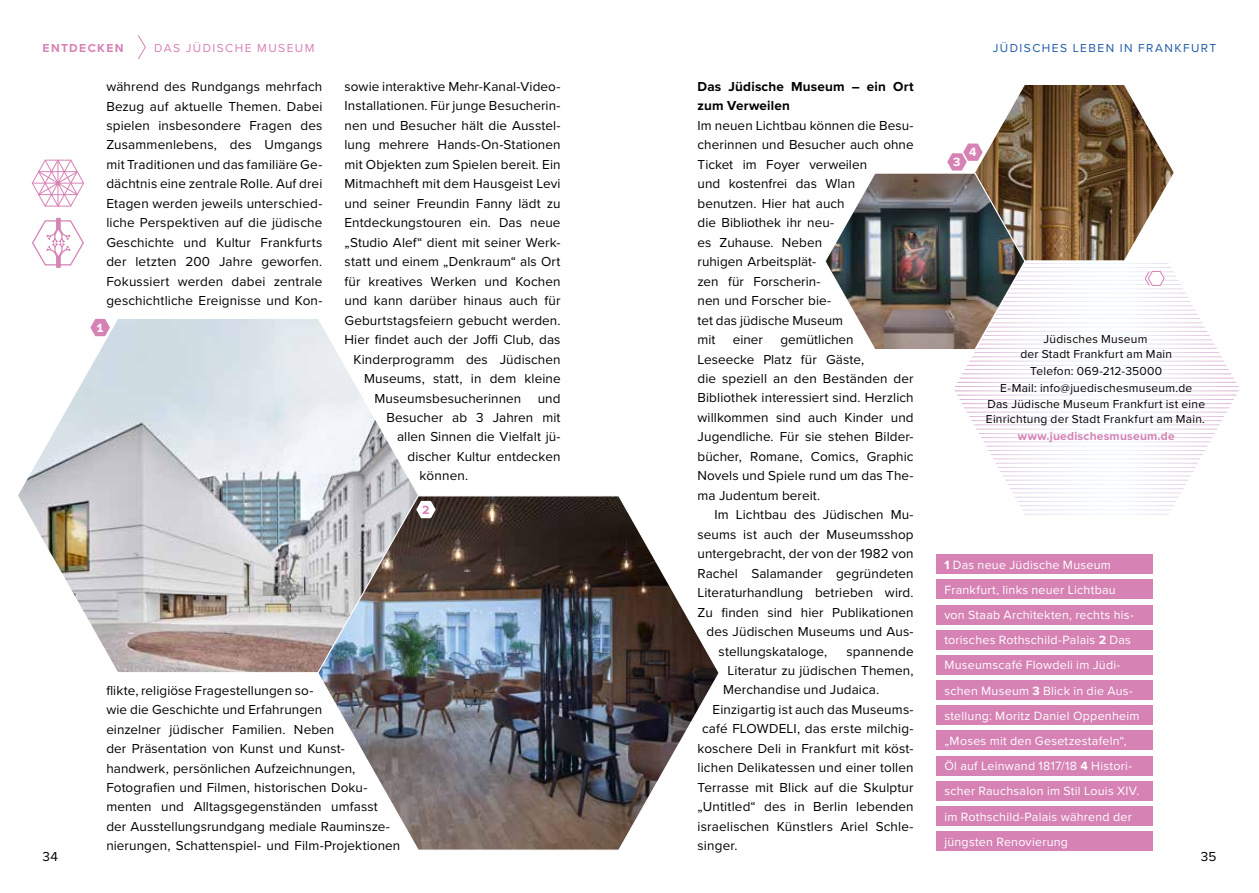
<style>
.page{position:relative;width:1259px;height:893px;background:#fff}
.page>*{position:absolute;margin:0;border:0;box-sizing:border-box;transform-origin:0 0}
.t1{font:13.5px/19.5px "Proxima Nova";letter-spacing:.005em;color:#000}
.t2{font:700 13.5px/19.5px "Proxima Nova";letter-spacing:.01em;color:#000}
.t3{font:12.45px/25.2px "Proxima Nova";letter-spacing:.02em;color:#fff}
.t4{font:700 12.45px "Proxima Nova";color:#fff}
.t5{font:700 12.45px "Proxima Nova";color:#d682b5}
.t6{font:12px/17px "Proxima Nova";letter-spacing:.02em;color:#000;text-align:center}
.t7{font:12px "Proxima Nova";letter-spacing:.12em;color:#1f5ba7}
.t8{font:700 12px "Proxima Nova";letter-spacing:.02em;color:#d682b5}
.t9{font:12px "Proxima Nova";letter-spacing:.12em;color:#d682b5}
.t10{font:700 12px "Proxima Nova";letter-spacing:.115em;color:#d682b5}
.s1{font-weight:700}
</style>
<div class="page">
<div style="left:56px;top:256px;width:5px;height:12px;background:#d682b5"></div>
<svg style="left:32px;top:219px;width:52px;height:47px"></svg>
<svg style="left:32px;top:159px;width:52px;height:48px"></svg>
<svg style="left:18px;top:319px;width:400px;height:354px"></svg>
<img style="left:317px;top:495px;width:402px;height:355px">
<svg style="left:416px;top:501px;width:20px;height:17px"></svg>
<svg style="left:90px;top:319px;width:20px;height:17px"></svg>
<img style="left:825px;top:85px;width:350px;height:264px">
<div style="left:935px;top:781px;width:217px;height:19px;background:#d682b5"></div>
<div style="left:935px;top:756px;width:217px;height:19px;background:#d682b5"></div>
<div style="left:935px;top:806px;width:217px;height:20px;background:#d682b5"></div>
<div style="left:935px;top:831px;width:217px;height:20px;background:#d682b5"></div>
<div style="left:935px;top:580px;width:217px;height:19px;background:#d682b5"></div>
<div style="left:935px;top:554px;width:217px;height:20px;background:#d682b5"></div>
<div style="left:935px;top:605px;width:217px;height:19px;background:#d682b5"></div>
<div style="left:935px;top:630px;width:217px;height:19px;background:#d682b5"></div>
<div style="left:935px;top:655px;width:217px;height:20px;background:#d682b5"></div>
<div style="left:935px;top:680px;width:217px;height:20px;background:#d682b5"></div>
<div style="left:935px;top:706px;width:217px;height:19px;background:#d682b5"></div>
<div style="left:935px;top:731px;width:217px;height:19px;background:#d682b5"></div>
<svg style="left:138px;top:35px;width:8px;height:24px"></svg>
<p class="t10" style="left:43px;top:39px;width:83px">ENTDECKEN</p>
<p class="t9" style="left:154px;top:39px;width:162px">DAS JÜDISCHE MUSEUM</p>
<p class="t7" style="left:992px;top:39px;width:225px">JÜDISCHES LEBEN IN FRANKFURT</p>
<p class="t2" style="left:697px;top:76px;width:218px">Das Jüdische Museum – ein Ort zum Verweilen</p>
<p class="t1" style="left:697px;top:115px;width:217px">Im neuen Lichtbau können die Besu&shy;cherinnen und Besucher auch ohne<br>Ticket im Foyer verweilen<br>und kostenfrei das Wlan benutzen. Hier hat auch<br>die Bibliothek ihr neu-<br>es Zuhause. Neben<br>ruhigen Arbeitsplät-<br>zen für Forscherin-<br>nen und Forscher bie-<br>tet das jüdische Museum<br>mit</p>
<p class="t1" style="left:106px;top:76px;width:218px;text-align:justify">während des Rundgangs mehrfach Bezug auf aktuelle Themen. Dabei spielen insbesondere Fragen des Zusammenlebens, des Umgangs mit Traditionen und das familiäre Ge&shy;dächtnis eine zentrale Rolle. Auf drei Etagen werden jeweils unterschied&shy;liche Perspektiven auf die jüdische Geschichte und Kultur Frankfurts der letzten 200 Jahre geworfen.<br>Fokussiert werden dabei zentrale geschichtliche Ereignisse und Kon-</p>
<p class="t1" style="left:344px;top:76px;width:217px">sowie interaktive Mehr-Kanal-Video-</p>
<p class="t1" style="left:344px;top:96px;width:218px">Installationen. Für junge Besucherin-</p>
<p class="t1" style="left:344px;top:115px;width:218px">nen und Besucher hält die Ausstel-</p>
<p class="t1" style="left:344px;top:135px;width:218px">lung mehrere Hands-On-Stationen</p>
<p class="t1" style="left:344px;top:154px;width:217px">mit Objekten zum Spielen bereit. Ein</p>
<p class="t1" style="left:344px;top:173px;width:217px">Mitmachheft mit dem Hausgeist Levi</p>
<p class="t1" style="left:344px;top:193px;width:217px">und seiner Freundin Fanny lädt zu</p>
<p class="t1" style="left:344px;top:212px;width:217px">Entdeckungstouren ein. Das neue</p>
<p class="t1" style="left:344px;top:232px;width:218px">„Studio Alef“ dient mit seiner Werk-</p>
<p class="t1" style="left:344px;top:251px;width:218px">statt und einem „Denkraum“ als Ort</p>
<p class="t1" style="left:344px;top:271px;width:217px">für kreatives Werken und Kochen</p>
<p class="t1" style="left:344px;top:290px;width:217px">und kann darüber hinaus auch für</p>
<p class="t1" style="left:344px;top:310px;width:218px">Geburtstagsfeiern gebucht werden.</p>
<p class="t1" style="left:344px;top:329px;width:217px">Hier findet auch der Joffi Club, das</p>
<p class="t1" style="left:353px;top:349px;width:208px">Kinderprogramm des Jüdischen</p>
<p class="t1" style="left:364px;top:368px;width:198px">Museums, statt, in dem kleine</p>
<p class="t1" style="left:374px;top:388px;width:187px">Museumsbesucherinnen und</p>
<p class="t1" style="left:386px;top:407px;width:176px">Besucher ab 3 Jahren mit</p>
<p class="t1" style="left:397px;top:427px;width:165px">allen Sinnen die Vielfalt jü-</p>
<p class="t1" style="left:407px;top:446px;width:155px">discher Kultur entdecken</p>
<p class="t1" style="left:419px;top:466px;width:50px">können.</p>
<p class="t4" style="left:969px;top:143px;width:9px">4</p>
<p class="t4" style="left:953px;top:152px;width:9px">3</p>
<p class="t4" style="left:96px;top:318px;width:9px">1</p>
<p class="t1" style="left:697px;top:329px;width:218px;text-indent:83px">gemütlichen<br>Leseecke Platz für Gäste,<br>die speziell an den Beständen der<br>Bibliothek interessiert sind. Herzlich willkommen sind auch Kinder und<br>Jugendliche. Für sie stehen Bilder&shy;bücher, Romane, Comics, Graphic<br>Novels und Spiele rund um das The&shy;ma Judentum bereit.</p>
<p class="t1" style="left:714px;top:504px;width:200px">Im Lichtbau des Jüdischen Mu-</p>
<p class="t1" style="left:697px;top:524px;width:217px">seums ist auch der Museumsshop</p>
<p class="t1" style="left:697px;top:543px;width:217px">untergebracht, der von der 1982 von</p>
<p class="t1" style="left:697px;top:563px;width:218px">Rachel Salamander gegründeten</p>
<p class="t1" style="left:697px;top:582px;width:217px">Literaturhandlung betrieben wird.</p>
<p class="t1" style="left:697px;top:602px;width:218px">Zu finden sind hier Publikationen</p>
<p class="t1" style="left:706px;top:621px;width:208px">des Jüdischen Museums und Aus-</p>
<p class="t1" style="left:718px;top:641px;width:110px">stellungskataloge,</p>
<p class="t1" style="left:846px;top:641px;width:69px">spannende</p>
<p class="t1" style="left:727px;top:660px;width:187px">Literatur zu jüdischen Themen,</p>
<p class="t1" style="left:723px;top:680px;width:158px">Merchandise und Judaica.</p>
<p class="t1" style="left:712px;top:699px;width:203px">Einzigartig ist auch das Museums-</p>
<p class="t1" style="left:702px;top:719px;width:213px">café FLOWDELI, das erste milchig-</p>
<p class="t1" style="left:697px;top:738px;width:218px">koschere Deli in Frankfurt mit köst-</p>
<p class="t1" style="left:697px;top:757px;width:218px">lichen Delikatessen und einer tollen</p>
<p class="t1" style="left:697px;top:777px;width:218px">Terrasse mit Blick auf die Skulptur</p>
<p class="t1" style="left:697px;top:796px;width:218px">„Untitled“ des in Berlin lebenden</p>
<p class="t1" style="left:697px;top:816px;width:218px">israelischen Künstlers Ariel Schle-</p>
<p class="t1" style="left:697px;top:835px;width:41px">singer.</p>
<p class="t1" style="left:733px;top:329px;width:32px">einer</p>
<p class="t6" style="left:1020px;top:331px;width:153px;line-height:14.4px">Jüdisches Museum<br>der Stadt Frankfurt am Main</p>
<p class="t6" style="left:987px;top:362px;width:219px">Telefon: 069-212-35000<br>E-Mail: info@juedischesmuseum.de<br>Das Jüdische Museum Frankfurt ist eine</p>
<p class="t6" style="left:986px;top:410px;width:221px">Einrichtung der Stadt Frankfurt am Main.</p>
<p class="t8" style="left:1018px;top:427px;width:158px">www.juedischesmuseum.de</p>
<p class="t5" style="left:422px;top:500px;width:9px">2</p>
<p class="t3" style="left:944px;top:551px;width:196px"><span class="s1">1</span> Das neue Jüdische Museum<br>Frankfurt, links neuer Lichtbau<br>von Staab Architekten, rechts his&shy;torisches Rothschild-Palais <span class="s1">2</span> Das<br>Museumscafé Flowdeli im Jüdi&shy;schen Museum <span class="s1">3</span> Blick in die Aus&shy;stellung: Moritz Daniel Oppenheim „Moses mit den Gesetzestafeln“,<br>Öl auf Leinwand 1817/18 <span class="s1">4</span> Histori&shy;scher Rauchsalon im Stil Louis XIV. im Rothschild-Palais während der jüngsten Renovierung</p>
<p class="t1" style="left:106px;top:680px;width:295px">flikte, religiöse Fragestellungen so-<br>wie die Geschichte und Erfahrungen<br>einzelner jüdischer Familien. Neben<br>der Präsentation von Kunst und Kunst&shy;handwerk, persönlichen Aufzeichnungen, Fotografien und Filmen, historischen Doku&shy;menten und Alltagsgegenständen umfasst der Ausstellungsrundgang mediale Rauminsze&shy;nierungen, Schattenspiel- und Film-Projektionen</p>
<p class="t1" style="left:43px;top:846px;width:17px">34</p>
<p class="t1" style="left:1200px;top:846px;width:17px">35</p>
</div>
